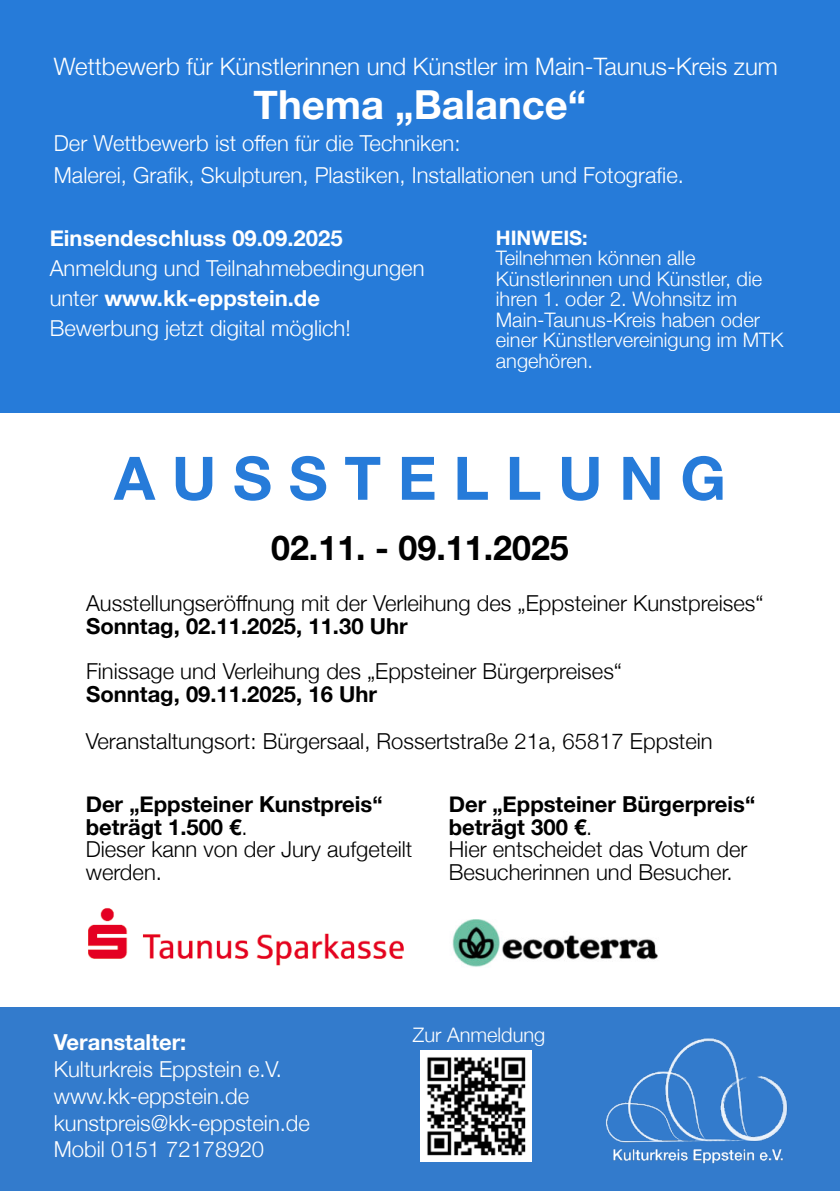
<style>
.page{position:relative;width:840px;height:1191px;background:#fff}
.page>*{position:absolute;margin:0;border:0;box-sizing:border-box;transform-origin:0 0}
.t1{font:700 60px "Helvetica Neue";letter-spacing:.28em;color:#267bd9}
.t2{font:700 40px "Helvetica Neue";color:#fff}
.t3{font:700 34px "Helvetica Neue";color:#000}
.t4{font:300 24px "Helvetica Neue";color:#fff}
.t5{font:300 22px/26.6px "Helvetica Neue";color:#fff}
.t6{font:300 22px/22.6px "Helvetica Neue";color:#000}
.t7{font:700 22px/22.6px "Helvetica Neue";color:#000}
.t8{font:700 22px "Helvetica Neue";color:#fff}
.t9{font:300 20px/20.6px "Helvetica Neue";color:#fff}
.t10{font:700 20px "Helvetica Neue";color:#fff}
.s1{font-weight:700}
.s2{font-weight:300}
</style>
<div class="page">
<div style="left:0;top:0;width:839px;height:413px;background:#267bd9"></div>
<div style="left:0;top:1006px;width:839px;height:185px;background:#337bcc"></div>
<img style="left:452px;top:919px;width:206px;height:48px">
<img style="left:605px;top:1038px;width:183px;height:126px">
<img style="left:420px;top:1050px;width:111px;height:111px">
<img style="left:88px;top:908px;width:316px;height:58px">
<p class="t4" style="left:54px;top:52px;width:725px">Wettbewerb für Künstlerinnen und Künstler im Main-Taunus-Kreis zum</p>
<h2 class="t2" style="left:253px;top:80px;width:334px">Thema „Balance“</h2>
<p class="t5" style="left:54px;top:127px;width:631px;line-height:32px">Der Wettbewerb ist offen für die Techniken:<br>Malerei, Grafik, Skulpturen, Plastiken, Installationen und Fotografie.</p>
<p class="t8" style="left:50px;top:224px;width:294px">Einsendeschluss 09.09.2025</p>
<p class="t5" style="left:50px;top:253px;width:376px;line-height:30px">Anmeldung und Teilnahmebedingungen unter <span class="s1">www.kk-eppstein.de<br></span>Bewerbung jetzt digital möglich!</p>
<p class="t10" style="left:495px;top:225px;width:93px">HINWEIS:</p>
<p class="t9" style="left:495px;top:247px;width:289px">Teilnehmen können alle<br>Künstlerinnen und Künstler, die ihren 1. oder 2. Wohnsitz im<br>Main-Taunus-Kreis haben oder einer Künstlervereinigung im MTK angehören.</p>
<h1 class="t1" style="left:114px;top:441px;width:613px">AUSSTELLUNG</h1>
<h3 class="t3" style="left:271px;top:526px;width:299px">02.11. - 09.11.2025</h3>
<p class="t6" style="left:86px;top:591px;width:678px">Ausstellungseröffnung mit der Verleihung des „Eppsteiner Kunstpreises“</p>
<p class="t7" style="left:86px;top:614px;width:323px">Sonntag, 02.11.2025, 11.30 Uhr</p>
<p class="t6" style="left:86px;top:659px;width:537px">Finissage und Verleihung des „Eppsteiner Bürgerpreises“</p>
<p class="t7" style="left:86px;top:682px;width:292px">Sonntag, 09.11.2025, 16 Uhr</p>
<p class="t6" style="left:86px;top:729px;width:628px">Veranstaltungsort: Bürgersaal, Rossertstraße 21a, 65817 Eppstein</p>
<p class="t7" style="left:86px;top:792px;width:328px">Der „Eppsteiner Kunstpreis“ beträgt 1.500 €<span class="s2">.<br>Dieser kann von der Jury aufgeteilt werden.</span></p>
<p class="t6" style="left:448px;top:792px;width:308px"><span class="s1">Der „Eppsteiner Bürgerpreis“ beträgt 300 €</span>.<br>Hier entscheidet das Votum der<br>Besucherinnen und Besucher.</p>
<p class="t8" style="left:54px;top:1029px;width:134px">Veranstalter:</p>
<p class="t5" style="left:54px;top:1055px;width:257px">Kulturkreis Eppstein e.V. www.kk-eppstein.de kunstpreis@kk-eppstein.de<br>Mobil 0151 72178920</p>
<p class="t9" style="left:413px;top:1024px;width:134px">Zur Anmeldung</p>
</div>
